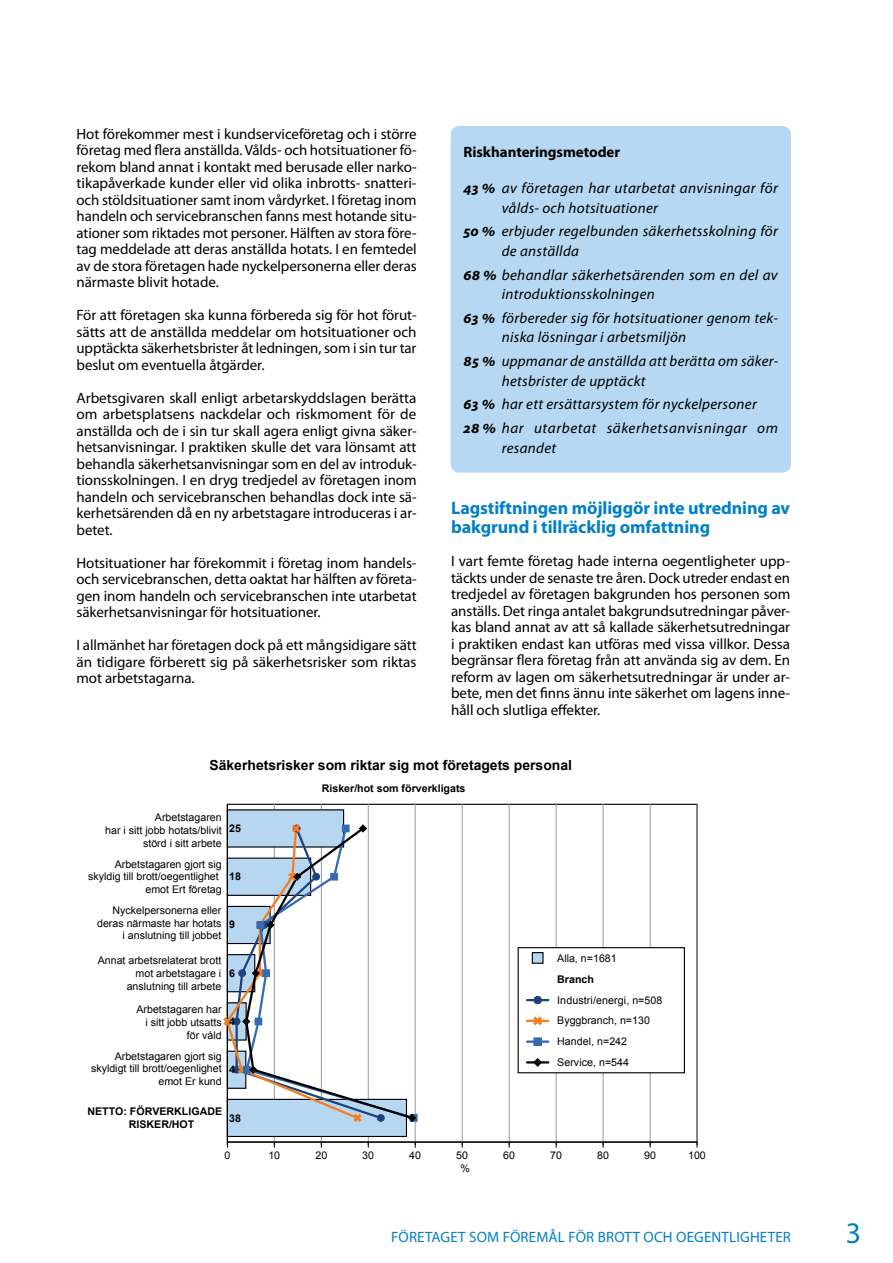
<style>
.page{position:relative;width:893px;height:1263px;background:#fff}
.page>*{position:absolute;margin:0;border:0;box-sizing:border-box;transform-origin:0 0}
.t1{font:30px "Myriad Pro";color:#0080c6}
.t2{font:700 18px/19.5px "Myriad Pro";letter-spacing:-.005em;color:#0080c6}
.t3{font:15px/16.5px "Myriad Pro";letter-spacing:-.005em;color:#000;text-align:justify}
.t4{font:italic 15px/19.5px "Myriad Pro";letter-spacing:.02em;color:#000}
.t5{font:15px "Myriad Pro";letter-spacing:.01em;color:#0080c6}
.t6{font:700 15px "Myriad Pro";letter-spacing:-.005em;color:#000}
.t7{font:700 13.95px "Arial";color:#010101}
.t8{font:10.65px/12.8px "Arial";color:#010101;text-align:right}
.t9{font:10.65px/20.9px "Arial";letter-spacing:.005em;color:#000}
.t10{font:700 10.65px/12.8px "Arial";color:#010101}
.s1{font-weight:700}
.s2{color:#010101}
</style>
<div class="page">
<hr style="left:227px;top:804px;width:470px;height:1px;background:#010101">
<hr style="left:696px;top:804px;width:2px;height:338px;background:#010101">
<hr style="left:274px;top:804px;width:1px;height:338px;background:#989898">
<hr style="left:321px;top:804px;width:1px;height:338px;background:#989898">
<hr style="left:368px;top:804px;width:1px;height:338px;background:#989898">
<hr style="left:415px;top:804px;width:1px;height:338px;background:#989898">
<hr style="left:462px;top:804px;width:1px;height:338px;background:#989898">
<hr style="left:509px;top:804px;width:1px;height:338px;background:#989898">
<hr style="left:556px;top:804px;width:1px;height:338px;background:#989898">
<hr style="left:603px;top:804px;width:1px;height:338px;background:#989898">
<hr style="left:650px;top:804px;width:1px;height:338px;background:#989898">
<hr style="left:697px;top:804px;width:1px;height:338px;background:#989898">
<div style="left:227px;top:810px;width:117px;height:37px;background:#b7d7f1"></div>
<div style="left:227px;top:1099px;width:179px;height:37px;background:#b7d7f1"></div>
<div style="left:227px;top:1099px;width:180px;height:38px;border:1px solid #010101"></div>
<hr style="left:227px;top:804px;width:1px;height:338px;background:#010101">
<hr style="left:227px;top:1141px;width:470px;height:1px;background:#010101">
<div style="left:410px;top:1114px;width:7px;height:7px;border:1px solid #3469b3"></div>
<svg style="left:224px;top:825px;width:192px;height:296px"></svg>
<div style="left:518px;top:948px;width:166px;height:125px;background:#fff"></div>
<div style="left:518px;top:947px;width:167px;height:126px;border:1px solid #010101"></div>
<div style="left:532px;top:953px;width:11px;height:10px;background:#b7d7f1"></div>
<div style="left:532px;top:952px;width:12px;height:12px;border:1px solid #010101"></div>
<hr style="left:527px;top:999px;width:21px;height:2px;background:#1d437d">
<div style="left:534px;top:996px;width:7px;height:8px;background:#1d437d;border-radius:50%"></div>
<div style="left:534px;top:996px;width:7px;height:8px;border:1px solid #1d437d;border-radius:50%"></div>
<hr style="left:527px;top:1020px;width:21px;height:2px;background:#f57d20">
<svg style="left:534px;top:1017px;width:8px;height:8px"></svg>
<hr style="left:527px;top:1040px;width:21px;height:3px;background:#3469b3">
<div style="left:534px;top:1038px;width:7px;height:7px;border:1px solid #3469b3"></div>
<hr style="left:527px;top:1061px;width:21px;height:2px;background:#010101">
<svg style="left:534px;top:1058px;width:8px;height:8px"></svg>
<div style="left:451px;top:126px;width:340px;height:347px;background:#b6d8f2;border-radius:9px"></div>
<p class="t3" style="left:77px;top:125px;width:342px">Hot förekommer mest i kundserviceföretag och i större företag med flera anställda. Vålds- och hotsituationer fö&shy;rekom bland annat i kontakt med berusade eller narko&shy;tikapåverkade kunder eller vid olika inbrotts- snatteri&shy;och stöldsituationer samt inom vårdyrket. I företag inom handeln och servicebranschen fanns mest hotande situ&shy;ationer som riktades mot personer. Hälften av stora före&shy;tag meddelade att deras anställda hotats. I en femtedel av de stora företagen hade nyckelpersonerna eller deras närmaste blivit hotade.</p>
<p class="t3" style="left:77px;top:307px;width:342px">För att företagen ska kunna förbereda sig för hot förut&shy;sätts att de anställda meddelar om hotsituationer och upptäckta säkerhetsbrister åt ledningen, som i sin tur tar beslut om eventuella åtgärder.</p>
<p class="t3" style="left:77px;top:389px;width:342px">Arbetsgivaren skall enligt arbetarskyddslagen berätta om arbetsplatsens nackdelar och riskmoment för de anställda och de i sin tur skall agera enligt givna säker&shy;hetsanvisningar. I praktiken skulle det vara lönsamt att behandla säkerhetsanvisningar som en del av introduk&shy;tionsskolningen. I en dryg tredjedel av företagen inom handeln och servicebranschen behandlas dock inte sä&shy;kerhetsärenden då en ny arbetstagare introduceras i ar&shy;betet.</p>
<p class="t3" style="left:77px;top:554px;width:342px">Hotsituationer har förekommit i företag inom handels&shy;och servicebranschen, detta oaktat har hälften av företa&shy;gen inom handeln och servicebranschen inte utarbetat säkerhetsanvisningar för hotsituationer.</p>
<p class="t3" style="left:77px;top:637px;width:342px">I allmänhet har företagen dock på ett mångsidigare sätt än tidigare förberett sig på säkerhetsrisker som riktas mot arbetstagarna.</p>
<p class="t6" style="left:463px;top:142px;width:158px">Riskhanteringsmetoder</p>
<p class="t4" style="left:502px;top:178px;width:278px;text-indent:-38px"><span class="s1">43 %</span> av företagen har utarbetat anvisningar för vålds- och hotsituationer</p>
<p class="t4" style="left:502px;top:221px;width:278px;text-indent:-38px"><span class="s1">50 %</span> erbjuder regelbunden säkerhetsskolning för de anställda</p>
<p class="t4" style="left:502px;top:265px;width:278px;text-indent:-38px"><span class="s1">68 %</span> behandlar säkerhetsärenden som en del av introduktionsskolningen</p>
<p class="t4" style="left:502px;top:308px;width:278px;text-indent:-38px"><span class="s1">63 %</span> förbereder sig för hotsituationer genom tek&shy;niska lösningar i arbetsmiljön</p>
<p class="t4" style="left:502px;top:351px;width:278px;text-indent:-38px"><span class="s1">85 %</span> uppmanar de anställda att berätta om säker&shy;hetsbrister de upptäckt</p>
<p class="t4" style="left:463px;top:392px;width:316px;line-height:23.7px"><span class="s1">63 %</span> har ett ersättarsystem för nyckelpersoner<br><span class="s1">28 %</span> har utarbetat säkerhetsanvisningar om</p>
<p class="t4" style="left:502px;top:438px;width:56px">resandet</p>
<p class="t2" style="left:451px;top:497px;width:340px">Lagstiftningen möjliggör inte utredning av bakgrund i tillräcklig omfattning</p>
<p class="t3" style="left:451px;top:553px;width:341px">I vart femte företag hade interna oegentligheter upp&shy;täckts under de senaste tre åren. Dock utreder endast en tredjedel av företagen bakgrunden hos personen som anställs. Det ringa antalet bakgrundsutredningar påver&shy;kas bland annat av att så kallade säkerhetsutredningar i praktiken endast kan utföras med vissa villkor. Dessa begränsar flera företag från att använda sig av dem. En reform av lagen om säkerhetsutredningar är under ar&shy;bete, men det finns ännu inte säkerhet om lagens inne&shy;håll och slutliga effekter.</p>
<p class="t7" style="left:210px;top:756px;width:364px">Säkerhetsrisker som riktar sig mot företagets personal</p>
<p class="t10" style="left:322px;top:782px;width:145px">Risker/hot som förverkligats</p>
<p class="t8" style="left:105px;top:811px;width:118px">Arbetstagaren<br>har i sitt jobb hotats/blivit störd i sitt arbete</p>
<p class="t10" style="left:229px;top:822px;width:13px">25</p>
<p class="t8" style="left:88px;top:857px;width:135px">Arbetstagaren gjort sig skyldig till brott/oegentlighet emot Ert företag</p>
<p class="t10" style="left:229px;top:870px;width:13px">18</p>
<p class="t8" style="left:97px;top:904px;width:126px">Nyckelpersonerna eller deras närmaste har hotats i anslutning till jobbet</p>
<p class="t10" style="left:229px;top:919px;width:7px">9</p>
<p class="t8" style="left:98px;top:954px;width:125px">Annat arbetsrelaterat brott mot arbetstagare i anslutning till arbete</p>
<p class="t10" style="left:229px;top:967px;width:7px">6</p>
<p class="t8" style="left:137px;top:1003px;width:87px">Arbetstagaren har i sitt jobb utsatts för våld</p>
<p class="t10" style="left:229px;top:1015px;width:7px">4</p>
<p class="t8" style="left:91px;top:1049px;width:132px">Arbetstagaren gjort sig skyldigt till brott/oegenlighet emot Er kund</p>
<p class="t10" style="left:229px;top:1063px;width:7px">4</p>
<p class="t10" style="left:129px;top:1105px;width:95px;text-indent:-41px">NETTO: FÖRVERKLIGADE<br>RISKER/HOT</p>
<p class="t10" style="left:229px;top:1112px;width:13px">38</p>
<p class="t8" style="left:557px;top:951px;width:61px">Alla, n=1681</p>
<p class="t9" style="left:557px;top:968px;width:107px"><span class="s1">Branch<br></span>Industri/energi<span class="s2">, n=508<br></span>Byggbranch<span class="s2">, n=130<br></span>Handel<span class="s2">, n=242<br></span>Service<span class="s2">, n=544</span></p>
<p class="t8" style="left:224px;top:1149px;width:7px">0</p>
<p class="t8" style="left:268px;top:1149px;width:13px">10</p>
<p class="t8" style="left:315px;top:1149px;width:13px">20</p>
<p class="t8" style="left:362px;top:1149px;width:13px">30</p>
<p class="t8" style="left:409px;top:1149px;width:13px">40</p>
<p class="t8" style="left:456px;top:1149px;width:13px">50</p>
<p class="t8" style="left:503px;top:1149px;width:13px">60</p>
<p class="t8" style="left:550px;top:1149px;width:13px">70</p>
<p class="t8" style="left:597px;top:1149px;width:13px">80</p>
<p class="t8" style="left:644px;top:1149px;width:13px">90</p>
<p class="t8" style="left:688px;top:1149px;width:19px">100</p>
<p class="t8" style="left:460px;top:1162px;width:11px">%</p>
<p class="t5" style="left:391px;top:1227px;width:401px">FÖRETAGET SOM FÖREMÅL FÖR BROTT OCH OEGENTLIGHETER</p>
<h1 class="t1" style="left:846px;top:1214px;width:17px">3</h1>
</div>
